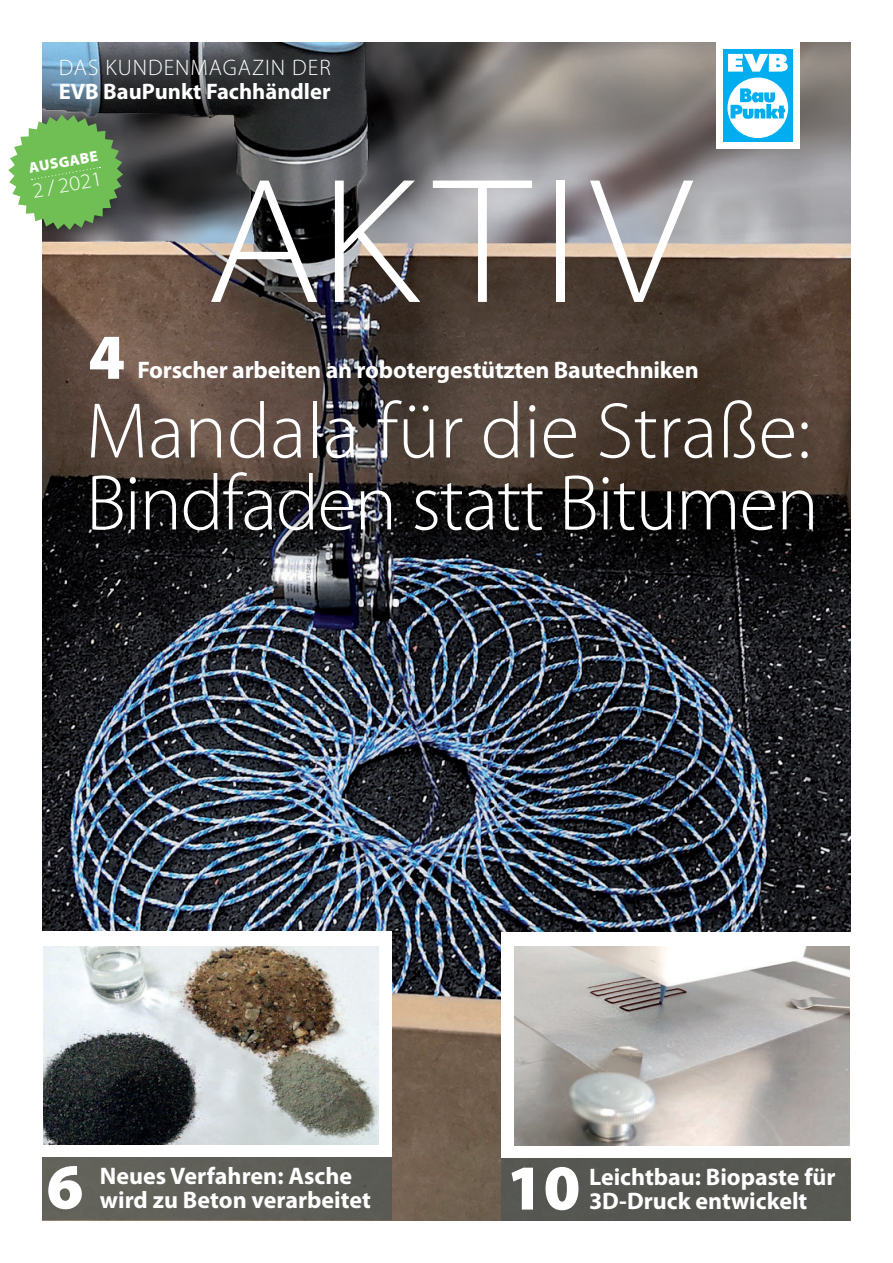
<style>
.page{position:relative;width:893px;height:1263px;background:#fff}
.page>*{position:absolute;margin:0;border:0;box-sizing:border-box;transform-origin:0 0}
.t1{font:300 semi-expanded 180px "Myriad Pro";letter-spacing:.065em;color:#fff}
.t2{font:300 79.5px/72px "Myriad Pro";letter-spacing:-.02em;color:#fff}
.t3{font:900 64.5px "Myriad Pro";color:#fff}
.t4{font:700 24px/24px "Myriad Pro";letter-spacing:-.005em;color:#fff}
.t5{font:700 22.5px "Myriad Pro";color:#fff}
.t6{font:300 22.5px "Myriad Pro";letter-spacing:.045em;color:#fff}
.t7{font:300 semi-expanded 21px "Myriad Pro";color:#fff}
.t8{font:900 15px "Myriad Pro";color:#fff}
.s1{font-size:78px}
</style>
<div class="page">
<img style="left:43px;top:43px;width:807px;height:1177px">
<div style="left:501px;top:932px;width:391px;height:225px;background:#fff"></div>
<img style="left:514px;top:947px;width:336px;height:198px">
<div style="left:502px;top:1158px;width:348px;height:63px;background:#565752"></div>
<div style="left:1px;top:931px;width:391px;height:226px;background:#fff"></div>
<img style="left:43px;top:946px;width:336px;height:199px">
<div style="left:42px;top:1157px;width:349px;height:63px;background:#605f59"></div>
<svg style="left:8px;top:115px;width:115px;height:115px;background:#7cb469"></svg>
<div style="left:716px;top:43px;width:83px;height:106px;background:#fff"></div>
<div style="left:723px;top:49px;width:69px;height:93px;background:#00aeef"></div>
<div style="left:727px;top:78px;width:61px;height:60px;background:#fff;border-radius:50%"></div>
<svg style="left:730px;top:88px;width:55px;height:31px"></svg>
<svg style="left:728px;top:54px;width:60px;height:18px"></svg>
<p class="t6" style="left:59px;top:58px;width:273px">DAS KUNDENMAGAZIN DER</p>
<p class="t5" style="left:59px;top:82px;width:273px">EVB BauPunkt Fachhändler</p>
<p class="t8" style="left:28px;top:160px;width:72px;rotate:-10deg">AUSGABE</p>
<p class="t7" style="left:31px;top:179px;width:72px;rotate:-10deg">2 / 2021</p>
<h1 class="t1" style="left:206px;top:134px;width:485px">AKTIV</h1>
<h3 class="t3" style="left:88px;top:323px;width:38px">4</h3>
<h2 class="t2" style="left:86px;top:402px;width:735px">Mandala für die Straße<span class="s1">:<br></span>Bindfaden statt Bitumen</h2>
<p class="t4" style="left:137px;top:360px;width:563px">Forscher arbeiten an robotergestützten Bautechniken</p>
<h3 class="t3" style="left:46px;top:1153px;width:38px">6</h3>
<p class="t4" style="left:100px;top:1165px;width:273px">Neues Verfahren: Asche wird zu Beton verarbeitet</p>
<h3 class="t3" style="left:507px;top:1154px;width:75px">10</h3>
<p class="t4" style="left:589px;top:1166px;width:248px">Leichtbau: Biopaste für</p>
<p class="t4" style="left:589px;top:1190px;width:220px">3D-Druck entwickelt</p>
</div>
